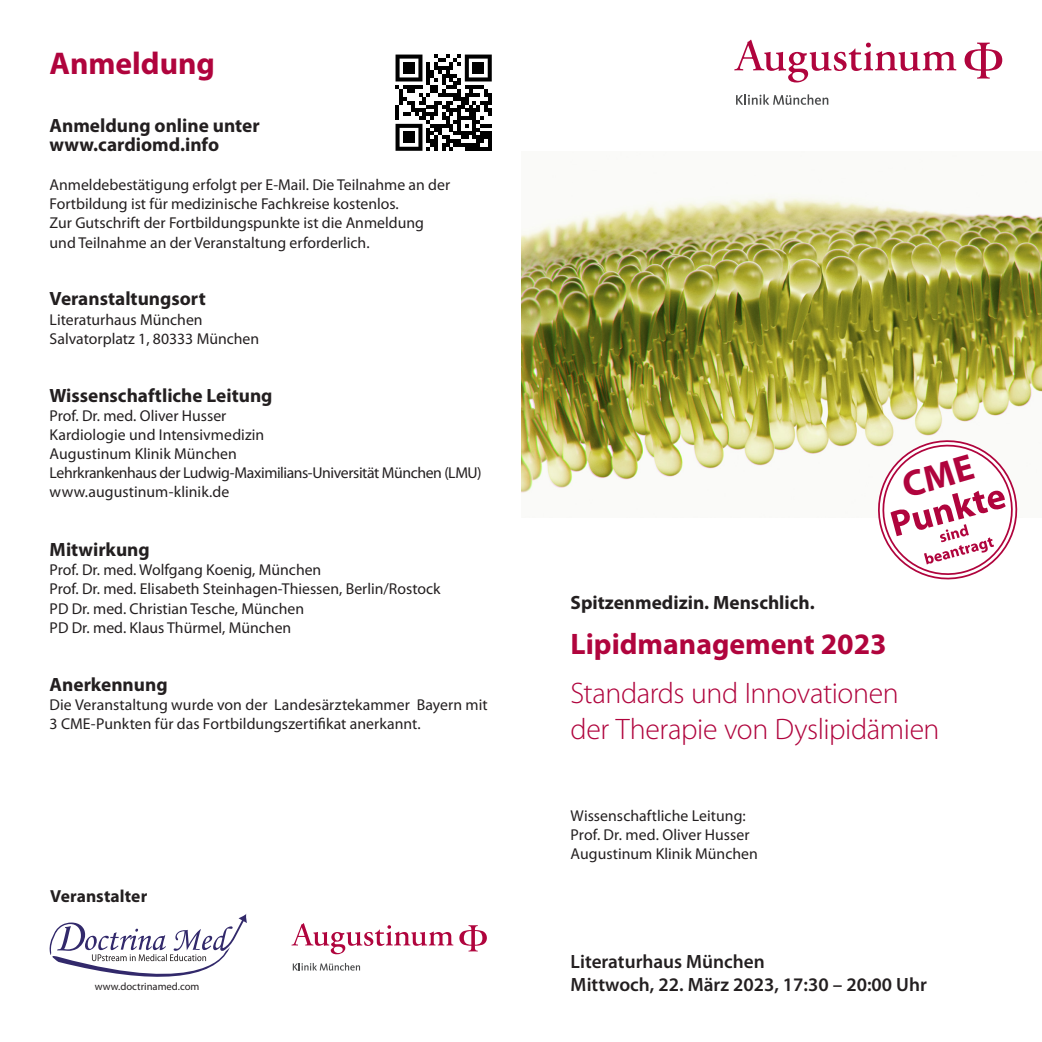
<style>
.page{position:relative;width:1042px;height:1042px;background:#fff}
.page>*{position:absolute;margin:0;border:0;box-sizing:border-box;transform-origin:0 0}
.t1{font:700 31.5px "Myriad Pro";color:#b0043d}
.t2{font:300 29.75px/35.7px "Myriad Pro";letter-spacing:-.015em;color:#b0043d}
.t3{font:700 29.75px "Myriad Pro";color:#b0043d}
.t4{font:700 19.25px/19.2px "Myriad Pro";color:#231f20}
.t5{font:600 19.25px/23.1px "Myriad Pro";color:#231f20}
.t6{font:700 17.5px "Myriad Pro";letter-spacing:.005em;color:#231f20}
.t7{font:15.75px/19.2px "Myriad Pro";color:#231f20}
.t8{font:10.67px "Myriad Pro";color:#231f20}
</style>
<div class="page">
<svg style="left:736px;top:94px;width:92px;height:11px"></svg>
<svg style="left:734px;top:40px;width:222px;height:42px"></svg>
<svg style="left:964px;top:43px;width:38px;height:36px"></svg>
<img style="left:521px;top:194px;width:521px;height:299px">
<svg style="left:49px;top:914px;width:198px;height:63px"></svg>
<svg style="left:293px;top:963px;width:67px;height:7px"></svg>
<svg style="left:291px;top:923px;width:162px;height:31px"></svg>
<svg style="left:459px;top:925px;width:28px;height:26px"></svg>
<svg style="left:395px;top:55px;width:97px;height:96px"></svg>
<div style="left:403px;top:62px;width:12px;height:12px;background:#000"></div>
<div style="left:472px;top:62px;width:12px;height:12px;background:#000"></div>
<div style="left:403px;top:132px;width:12px;height:11px;background:#000"></div>
<svg style="left:871px;top:434px;width:153px;height:146px"></svg>
<h1 class="t1" style="left:50px;top:43px;width:167px">Anmeldung</h1>
<p class="t4" style="left:50px;top:115px;width:212px">Anmeldung online unter www.cardiomd.info</p>
<p class="t7" style="left:50px;top:175px;width:402px">Anmeldebestätigung erfolgt per E-Mail. Die Teilnahme an der Fortbildung ist für medizinische Fachkreise kostenlos.<br>Zur Gutschrift der Fortbildungspunkte ist die Anmeldung und Teilnahme an der Veranstaltung erforderlich.</p>
<p class="t4" style="left:50px;top:289px;width:158px">Veranstaltungsort</p>
<p class="t7" style="left:50px;top:310px;width:211px">Literaturhaus München<br>Salvatorplatz 1, 80333 München</p>
<p class="t4" style="left:50px;top:385px;width:224px">Wissenschaftliche Leitung</p>
<p class="t7" style="left:50px;top:406px;width:434px">Prof. Dr. med. Oliver Husser<br>Kardiologie und Intensivmedizin<br>Augustinum Klinik München<br>Lehrkrankenhaus der Ludwig-Maximilians-Universität München (LMU) www.augustinum-klinik.de</p>
<p class="t4" style="left:50px;top:539px;width:102px">Mitwirkung</p>
<p class="t7" style="left:50px;top:560px;width:392px">Prof. Dr. med. Wolfgang Koenig, München<br>Prof. Dr. med. Elisabeth Steinhagen-Thiessen, Berlin/Rostock PD Dr. med. Christian Tesche, München<br>PD Dr. med. Klaus Thürmel, München</p>
<p class="t4" style="left:50px;top:674px;width:119px">Anerkennung</p>
<p class="t7" style="left:50px;top:695px;width:439px">Die Veranstaltung wurde von der Landesärztekammer Bayern mit<br>3 CME-Punkten für das Fortbildungszertifikat anerkannt.</p>
<p class="t6" style="left:50px;top:885px;width:99px">Veranstalter</p>
<p class="t8" style="left:95px;top:979px;width:106px">www.doctrinamed.com</p>
<p class="t4" style="left:570px;top:592px;width:246px">Spitzenmedizin. Menschlich.</p>
<h2 class="t3" style="left:570px;top:624px;width:318px">Lipidmanagement 2023</h2>
<h2 class="t2" style="left:570px;top:675px;width:370px">Standards und Innovationen der Therapie von Dyslipidämien</h2>
<p class="t7" style="left:570px;top:806px;width:189px">Wissenschaftliche Leitung:<br>Prof. Dr. med. Oliver Husser<br>Augustinum Klinik München</p>
<p class="t5" style="left:570px;top:949px;width:358px">Literaturhaus München<br>Mittwoch, 22. März 2023, 17:30 – 20:00 Uhr</p>
</div>
